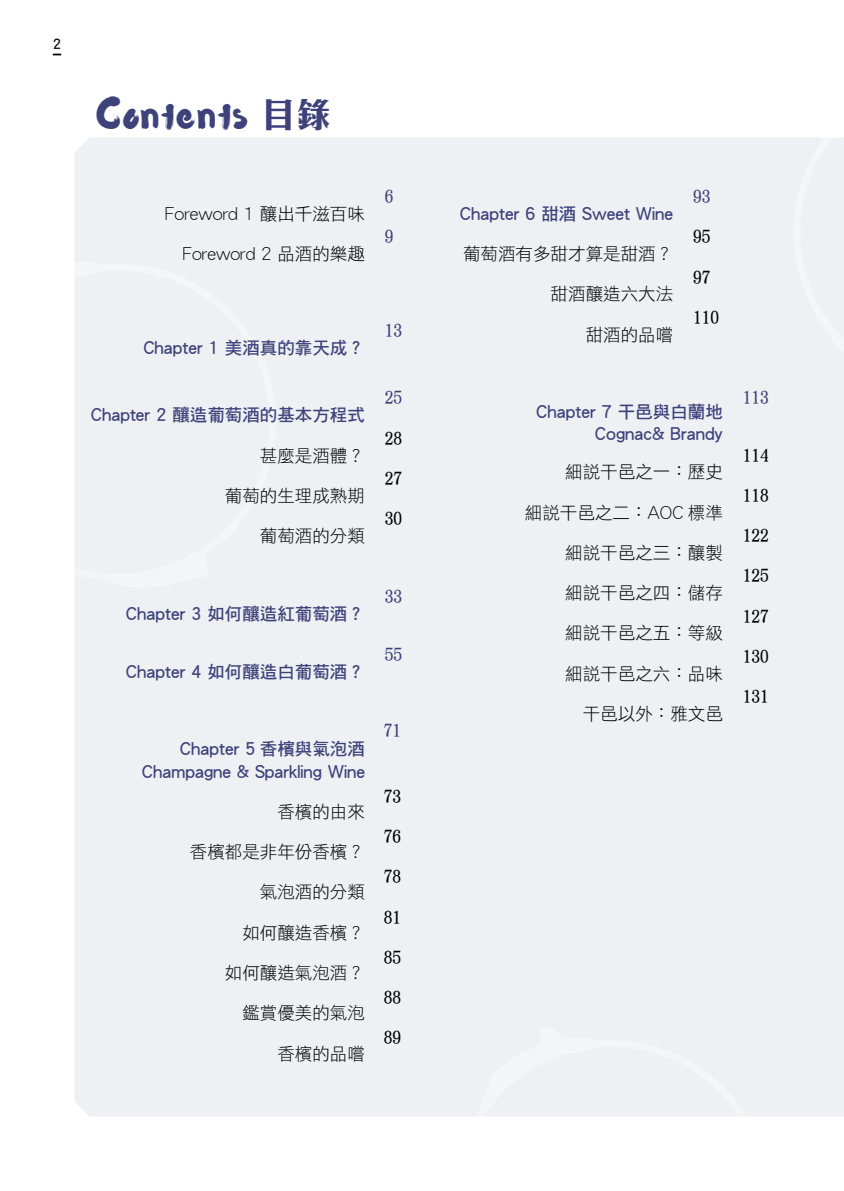
<style>
.page{position:relative;width:844px;height:1191px;background:#fff}
.page>*{position:absolute;margin:0;border:0;box-sizing:border-box;transform-origin:0 0}
.t1{font:40.95px "Waterlily";letter-spacing:.05em;color:#3e427b}
.t2{font:17.5px "DF Hei HK W3";color:#000}
.t3{font:17.5px/22.8px "DF Hei HK W7";color:#3e427b;text-align:right}
.t4{font:500 17.5px "C Song 3 HK";letter-spacing:.01em;color:#000}
.t5{font:500 17.5px "C Song 3 HK";letter-spacing:.01em;color:#3e427b}
.t6{font:14px "DF Hei HK W7";color:#000}
.s1{font-family:"C Hei 3 HK";font-weight:700;font-size:35px}
</style>
<div class="page">
<div style="left:75px;top:137px;width:768px;height:979px;background:#eef0f3"></div>
<div style="left:452px;top:1040px;width:317px;height:76px;background:#eef0f3"></div>
<div style="left:478px;top:1024px;width:143px;height:85px;background:#eef0f3"></div>
<div style="left:75px;top:263px;width:201px;height:317px;background:#eef0f3"></div>
<div style="left:75px;top:488px;width:163px;height:101px;background:#eef0f3"></div>
<div style="left:75px;top:248px;width:53px;height:85px;background:#eef0f3"></div>
<div style="left:793px;top:137px;width:50px;height:262px;background:#eef0f3"></div>
<p class="t6" style="left:53px;top:37px;width:10px">2</p>
<h1 class="t1" style="left:96px;top:82px;width:237px">Contents <span class="s1">目錄</span></h1>
<p class="t2" style="left:165px;top:204px;width:201px">Foreword 1 釀出千滋百味</p>
<p class="t2" style="left:182px;top:244px;width:184px">Foreword 2 品酒的樂趣</p>
<p class="t5" style="left:385px;top:183px;width:10px">6</p>
<p class="t5" style="left:385px;top:223px;width:10px">9</p>
<p class="t3" style="left:143px;top:336px;width:223px">Chapter 1 美酒真的靠天成？</p>
<p class="t3" style="left:91px;top:403px;width:275px">Chapter 2 釀造葡萄酒的基本方程式</p>
<p class="t2" style="left:260px;top:446px;width:106px">甚麼是酒體？</p>
<p class="t2" style="left:225px;top:486px;width:141px">葡萄的生理成熟期</p>
<p class="t2" style="left:260px;top:526px;width:106px">葡萄酒的分類</p>
<p class="t3" style="left:126px;top:602px;width:240px">Chapter 3 如何釀造紅葡萄酒？</p>
<p class="t3" style="left:126px;top:659px;width:240px">Chapter 4 如何釀造白葡萄酒？</p>
<p class="t3" style="left:142px;top:737px;width:224px">Chapter 5 香檳與氣泡酒<br>Champagne &amp; Sparkling Wine</p>
<p class="t2" style="left:277px;top:802px;width:89px">香檳的由來</p>
<p class="t2" style="left:190px;top:842px;width:176px">香檳都是非年份香檳？</p>
<p class="t2" style="left:260px;top:882px;width:106px">氣泡酒的分類</p>
<p class="t2" style="left:242px;top:923px;width:124px">如何釀造香檳？</p>
<p class="t2" style="left:225px;top:963px;width:141px">如何釀造氣泡酒？</p>
<p class="t2" style="left:242px;top:1003px;width:124px">鑑賞優美的氣泡</p>
<p class="t2" style="left:277px;top:1043px;width:89px">香檳的品嚐</p>
<p class="t5" style="left:385px;top:317px;width:19px">13</p>
<p class="t5" style="left:385px;top:384px;width:19px">25</p>
<p class="t4" style="left:385px;top:425px;width:19px">28</p>
<p class="t4" style="left:385px;top:465px;width:19px">27</p>
<p class="t4" style="left:385px;top:505px;width:19px">30</p>
<p class="t5" style="left:385px;top:583px;width:19px">33</p>
<p class="t5" style="left:385px;top:640px;width:19px">55</p>
<p class="t5" style="left:384px;top:717px;width:19px">71</p>
<p class="t4" style="left:384px;top:782px;width:19px">73</p>
<p class="t4" style="left:384px;top:823px;width:19px">76</p>
<p class="t4" style="left:384px;top:863px;width:19px">78</p>
<p class="t4" style="left:384px;top:903px;width:19px">81</p>
<p class="t4" style="left:384px;top:943px;width:19px">85</p>
<p class="t4" style="left:384px;top:984px;width:19px">88</p>
<p class="t4" style="left:384px;top:1024px;width:19px">89</p>
<p class="t3" style="left:459px;top:202px;width:215px">Chapter 6 甜酒 Sweet Wine</p>
<p class="t2" style="left:463px;top:244px;width:211px">葡萄酒有多甜才算是甜酒？</p>
<p class="t2" style="left:550px;top:284px;width:124px">甜酒釀造六大法</p>
<p class="t2" style="left:585px;top:325px;width:89px">甜酒的品嚐</p>
<p class="t5" style="left:693px;top:183px;width:19px">93</p>
<p class="t4" style="left:693px;top:223px;width:19px">95</p>
<p class="t4" style="left:693px;top:263px;width:19px">97</p>
<p class="t4" style="left:693px;top:304px;width:28px">110</p>
<p class="t3" style="left:536px;top:400px;width:188px">Chapter 7 干邑與白蘭地<br>Cognac&amp; Brandy</p>
<p class="t2" style="left:565px;top:462px;width:159px">細說干邑之一：歷史</p>
<p class="t2" style="left:525px;top:503px;width:199px">細說干邑之二：AOC 標準</p>
<p class="t2" style="left:565px;top:543px;width:159px">細說干邑之三：釀製</p>
<p class="t2" style="left:565px;top:583px;width:159px">細說干邑之四：儲存</p>
<p class="t2" style="left:565px;top:623px;width:159px">細說干邑之五：等級</p>
<p class="t2" style="left:565px;top:664px;width:159px">細說干邑之六：品味</p>
<p class="t2" style="left:582px;top:704px;width:141px">干邑以外：雅文邑</p>
<p class="t5" style="left:742px;top:384px;width:28px">113</p>
<p class="t4" style="left:742px;top:441px;width:28px">114</p>
<p class="t4" style="left:742px;top:482px;width:28px">118</p>
<p class="t4" style="left:742px;top:522px;width:28px">122</p>
<p class="t4" style="left:742px;top:562px;width:28px">125</p>
<p class="t4" style="left:742px;top:602px;width:28px">127</p>
<p class="t4" style="left:742px;top:643px;width:28px">130</p>
<p class="t4" style="left:742px;top:683px;width:28px">131</p>
</div>
